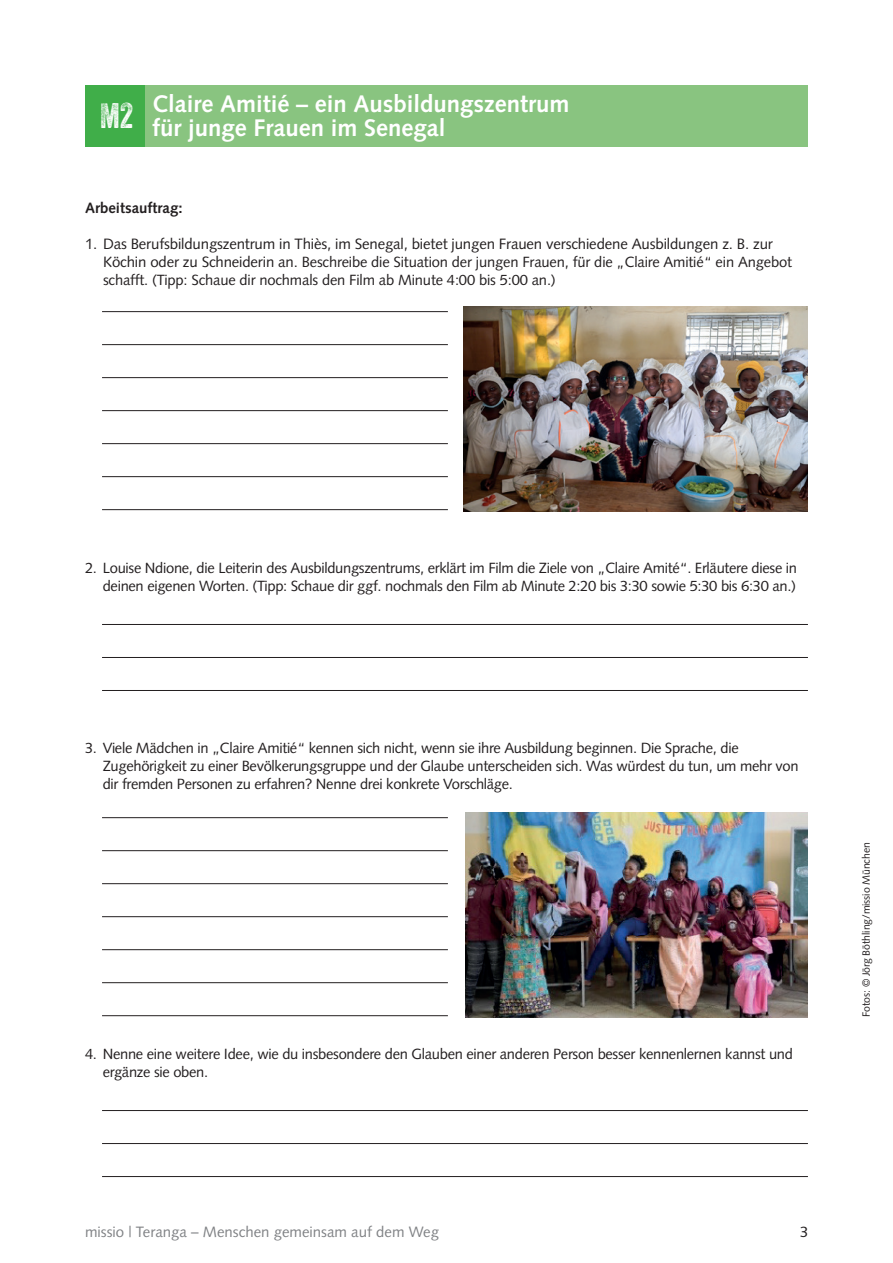
<style>
.page{position:relative;width:893px;height:1263px;background:#fff}
.page>*{position:absolute;margin:0;border:0;box-sizing:border-box;transform-origin:0 0}
.t1{font:700 24px/24px "Syntax LT Pro";color:#fff}
.t2{font:15px "Syntax LT Pro";letter-spacing:-.01em;color:#231f20}
.t3{font:15px "Syntax LT Pro";color:#808285}
.t4{font:700 15px "Syntax LT Pro";color:#231f20}
.t5{font:14.85px/18px "Syntax LT Pro";letter-spacing:-.02em;color:#231f20}
.t6{font:10.5px "Syntax LT Pro";letter-spacing:-.01em;color:#231f20}
.s1{font-size:15px}
</style>
<div class="page">
<div style="left:85px;top:85px;width:723px;height:62px;background:#89c480"></div>
<div style="left:85px;top:85px;width:60px;height:62px;background:#40ae49"></div>
<img style="left:463px;top:307px;width:345px;height:204px">
<img style="left:465px;top:813px;width:343px;height:204px">
<hr style="left:102px;top:311px;width:346px;height:1px;background:#231f20">
<hr style="left:102px;top:344px;width:346px;height:1px;background:#231f20">
<hr style="left:102px;top:377px;width:346px;height:1px;background:#231f20">
<hr style="left:102px;top:410px;width:346px;height:1px;background:#231f20">
<hr style="left:102px;top:443px;width:346px;height:1px;background:#231f20">
<hr style="left:102px;top:476px;width:346px;height:1px;background:#231f20">
<hr style="left:102px;top:509px;width:346px;height:1px;background:#231f20">
<hr style="left:102px;top:817px;width:346px;height:1px;background:#231f20">
<hr style="left:102px;top:850px;width:346px;height:1px;background:#231f20">
<hr style="left:102px;top:883px;width:346px;height:1px;background:#231f20">
<hr style="left:102px;top:916px;width:346px;height:1px;background:#231f20">
<hr style="left:102px;top:949px;width:346px;height:1px;background:#231f20">
<hr style="left:102px;top:982px;width:346px;height:1px;background:#231f20">
<hr style="left:102px;top:1015px;width:346px;height:1px;background:#231f20">
<hr style="left:102px;top:624px;width:706px;height:1px;background:#231f20">
<hr style="left:102px;top:657px;width:706px;height:1px;background:#231f20">
<hr style="left:102px;top:690px;width:706px;height:1px;background:#231f20">
<hr style="left:102px;top:1110px;width:706px;height:1px;background:#231f20">
<hr style="left:102px;top:1143px;width:706px;height:1px;background:#231f20">
<hr style="left:102px;top:1176px;width:706px;height:1px;background:#231f20">
<h1 class="t1" style="left:100px;top:92px;width:471px;text-indent:52px">Claire Amitié – ein Ausbildungszentrum<br><sup>M2</sup> für junge Frauen im Senegal</h1>
<p class="t4" style="left:85px;top:199px;width:99px">Arbeitsauftrag:</p>
<p class="t2" style="left:85px;top:235px;width:689px">1. Das Berufsbildungszentrum in Thiès, im Senegal, bietet jungen Frauen verschiedene Ausbildungen z. B. zur</p>
<p class="t5" style="left:103px;top:253px;width:690px"><span class="s1">Köchin oder zu Schneiderin an.</span> Beschreibe die Situation der jungen Frauen, für die „Claire Amitié“ ein Angebot schafft. (Tipp: Schaue dir nochmals den Film ab Minute 4:00 bis 5:00 an.)</p>
<p class="t5" style="left:85px;top:559px;width:713px;text-align:right">2. Louise Ndione, die Leiterin des Ausbildungszentrums, erklärt im Film die Ziele von „Claire Amité“. Erläutere diese in deinen eigenen Worten. (Tipp: Schaue dir ggf. nochmals den Film ab Minute 2:20 bis 3:30 sowie 5:30 bis 6:30 an.)</p>
<p class="t5" style="left:103px;top:739px;width:697px;text-indent:-18px">3. Viele Mädchen in „Claire Amitié“ kennen sich nicht, wenn sie ihre Ausbildung beginnen. Die Sprache, die<br>Zugehörigkeit zu einer Bevölkerungsgruppe und der Glaube unterscheiden sich. Was würdest du tun, um mehr von dir fremden Personen zu erfahren? Nenne drei konkrete Vorschläge.</p>
<p class="t5" style="left:103px;top:1045px;width:692px;text-indent:-18px">4. Nenne eine weitere Idee, wie du insbesondere den Glauben einer anderen Person besser kennenlernen kannst und ergänze sie oben.</p>
<p class="t6" style="left:860px;top:1017px;width:176px;rotate:-90deg">Fotos: © Jörg Böthling/missio München</p>
<p class="t3" style="left:85px;top:1223px;width:356px">missio | Teranga – Menschen gemeinsam auf dem Weg</p>
<p class="t2" style="left:800px;top:1223px;width:10px">3</p>
</div>
